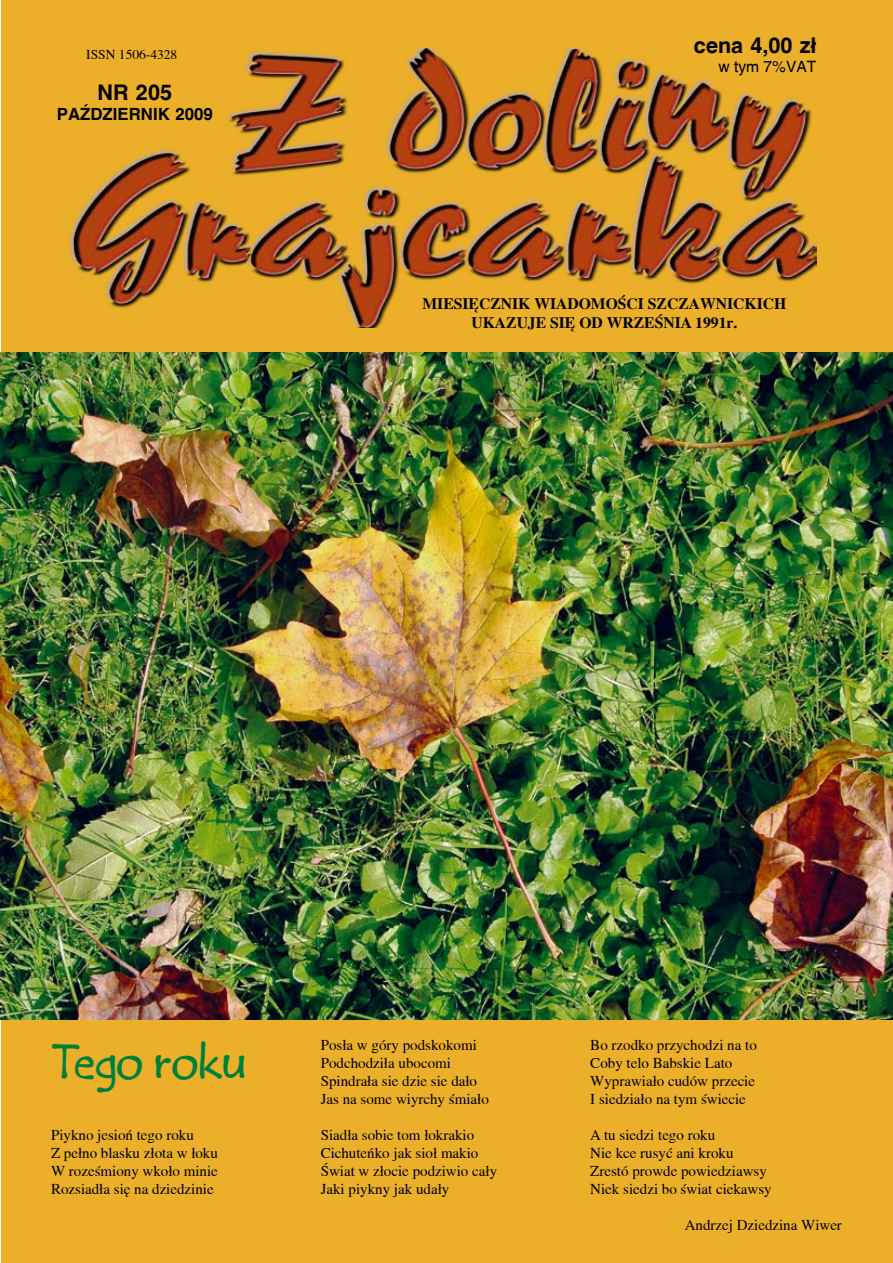
<style>
.page{position:relative;width:893px;height:1263px;background:#fff}
.page>*{position:absolute;margin:0;border:0;box-sizing:border-box;transform-origin:0 0}
.t1{font:42px "EFN Handy";color:#007f3a}
.t2{font:700 21.6px "Switzerland";color:#000}
.t3{font:700 16.8px "Switzerland";color:#000}
.t4{font:700 15.6px/18.8px "Toronto";color:#000;text-align:center}
.t5{font:15.6px "Switzerland";color:#000}
.t6{font:15px/18px "Toronto";color:#000}
.t7{font:13.5px "Toronto";color:#000}
</style>
<div class="page">
<div style="left:1px;top:0;width:892px;height:1263px;background:#ebaf29"></div>
<img style="left:69px;top:49px;width:747px;height:278px">
<img style="left:0;top:353px;width:893px;height:666px">
<p class="t7" style="left:86px;top:47px;width:93px">ISSN 1506-4328</p>
<h2 class="t2" style="left:98px;top:79px;width:76px">NR 205</h2>
<p class="t3" style="left:57px;top:104px;width:158px">PAŹDZIERNIK 2009</p>
<h2 class="t2" style="left:694px;top:32px;width:124px">cena 4,00 z³</h2>
<p class="t5" style="left:718px;top:57px;width:99px">w tym 7%VAT</p>
<p class="t4" style="left:422px;top:294px;width:365px">MIESIĘCZNIK WIADOMOŚCI SZCZAWNICKICH<br>UKAZUJE SIĘ OD WRZEŚNIA 1991r.</p>
<h1 class="t1" style="left:51px;top:1029px;width:196px">Tego roku</h1>
<p class="t6" style="left:51px;top:1126px;width:168px">Piykno jesioń tego roku<br>Z pełno blasku złota w łoku<br>W roześmiony wkoło minie<br>Rozsiadła się na dziedzinie</p>
<p class="t6" style="left:321px;top:1036px;width:170px">Posła w góry podskokomi<br>Podchodziła ubocomi<br>Spindrała sie dzie sie dało<br>Jas na some wiyrchy śmiało</p>
<p class="t6" style="left:321px;top:1126px;width:178px">Siadła sobie tom łokrakio<br>Cichuteńko jak sioł makio<br>Świat w złocie podziwio cały<br>Jaki piykny jak udały</p>
<p class="t6" style="left:590px;top:1036px;width:168px">Bo rzodko przychodzi na to<br>Coby telo Babskie Lato<br>Wyprawiało cudów przecie<br>I siedziało na tym świecie</p>
<p class="t6" style="left:590px;top:1126px;width:183px">A tu siedzi tego roku<br>Nie kce rusyć ani kroku<br>Zrestó prowde powiedziawsy<br>Niek siedzi bo świat ciekawsy</p>
<p class="t6" style="left:685px;top:1216px;width:159px">Andrzej Dziedzina Wiwer</p>
</div>
